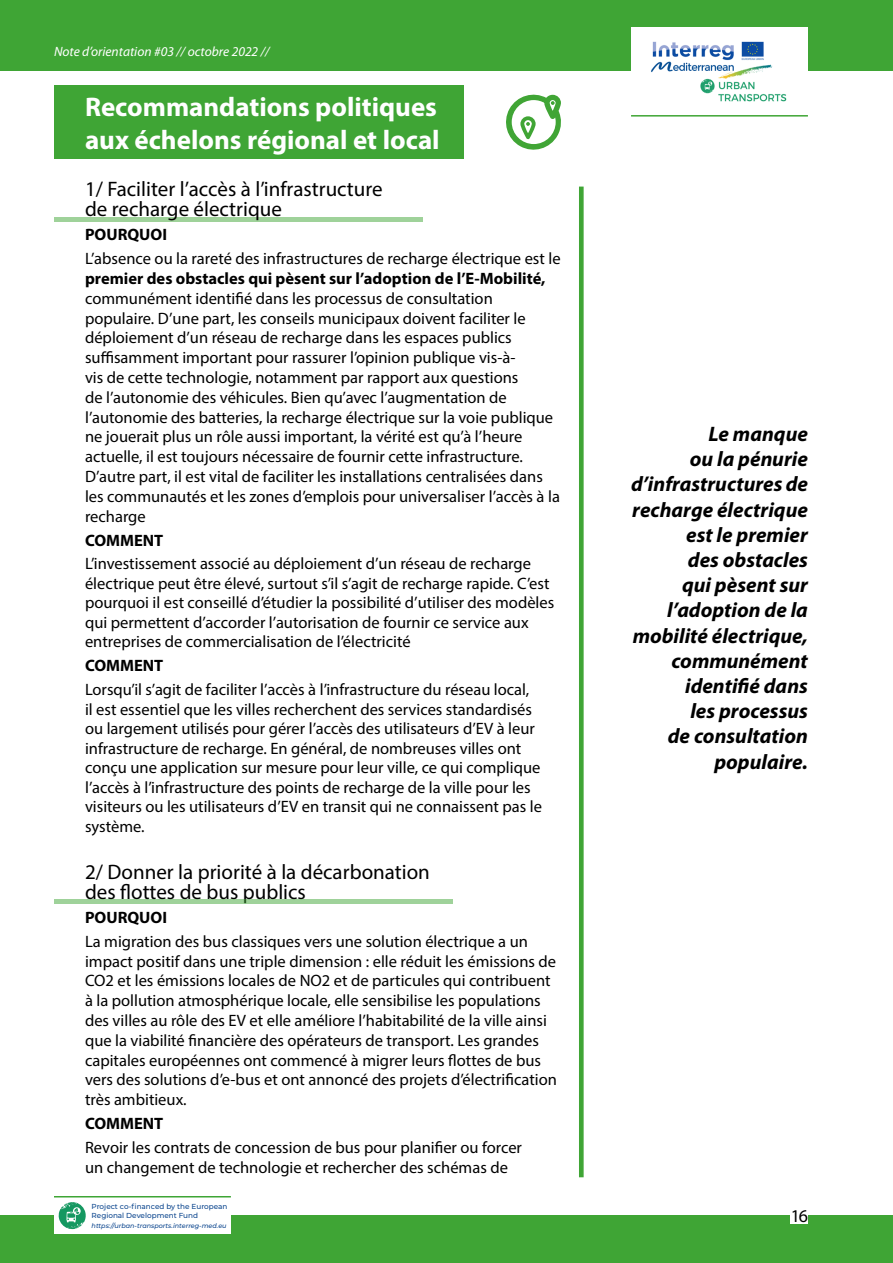
<style>
.page{position:relative;width:893px;height:1263px;background:#fff}
.page>*{position:absolute;margin:0;border:0;box-sizing:border-box;transform-origin:0 0}
.t1{font:700 27px/32.4px "Myriad Pro";color:#fff}
.t2{font:italic 700 21px/25.2px "Myriad Pro";color:#000;text-align:right}
.t3{font:21px/19.5px "Myriad Pro";color:#000}
.t4{font:18px "Myriad Pro";color:#000}
.t5{font:16.5px/19.8px "Myriad Pro";color:#000}
.t6{font:700 16.5px "Myriad Pro";color:#000}
.t7{font:italic 13.5px "Myriad Pro";color:#fff}
.t8{font:500 7.2px/8.7px "Montserrat";color:#0c468e}
.t9{font:italic 500 6.45px "Montserrat";color:#0c468e}
.s1{color:#fff}
</style>
<div class="page">
<hr style="left:54px;top:217px;width:368px;height:4px;background:#9fd29a">
<div style="left:0;top:1216px;width:893px;height:47px;background:#3fa535"></div>
<div style="left:0;top:0;width:891px;height:71px;background:#3fa535"></div>
<img style="left:631px;top:27px;width:177px;height:75px">
<hr style="left:631px;top:115px;width:177px;height:2px;background:#3fa535">
<div style="left:791px;top:1208px;width:17px;height:15px;background:#fff"></div>
<svg style="left:506px;top:94px;width:55px;height:56px"></svg>
<div style="left:54px;top:1202px;width:177px;height:31px;background:#fff"></div>
<svg style="left:59px;top:1202px;width:27px;height:27px"></svg>
<hr style="left:54px;top:1196px;width:177px;height:1px;background:#3fa535">
<svg style="left:579px;top:187px;width:5px;height:990px;background:#4dab43"></svg>
<div style="left:54px;top:85px;width:409px;height:74px;background:#3fa535"></div>
<div style="left:54px;top:899px;width:398px;height:5px;background:#9fd29a"></div>
<hr style="left:891px;top:0;width:2px;height:71px;background:#3fa535">
<p class="t7" style="left:54px;top:43px;width:217px">Note d’orientation #03 // octobre 2022 //</p>
<h1 class="t1" style="left:85px;top:90px;width:356px">Recommandations politiques aux échelons régional et local</h1>
<p class="t3" style="left:85px;top:179px;width:461px">1/ Faciliter l’accès à l’infrastructure <span class="s1">de recharge de de </span>de recharge électrique</p>
<p class="t6" style="left:85px;top:224px;width:84px">POURQUOI</p>
<p class="t5" style="left:85px;top:248px;width:477px">L’absence ou la rareté des infrastructures de recharge électrique est le</p>
<p class="t6" style="left:85px;top:268px;width:462px">premier des obstacles qui pèsent sur l’adoption de l’E-Mobilité,</p>
<p class="t5" style="left:85px;top:288px;width:476px">communément identifié dans les processus de consultation populaire. D’une part, les conseils municipaux doivent faciliter le déploiement d’un réseau de recharge dans les espaces publics suffisamment important pour rassurer l’opinion publique vis-à-<br>vis de cette technologie, notamment par rapport aux questions<br>de l’autonomie des véhicules. Bien qu’avec l’augmentation de l’autonomie des batteries, la recharge électrique sur la voie publique ne jouerait plus un rôle aussi important, la vérité est qu’à l’heure actuelle, il est toujours nécessaire de fournir cette infrastructure.<br>D’autre part, il est vital de faciliter les installations centralisées dans les communautés et les zones d’emplois pour universaliser l’accès à la recharge</p>
<p class="t6" style="left:85px;top:529px;width:80px">COMMENT</p>
<p class="t5" style="left:85px;top:554px;width:471px">L’investissement associé au déploiement d’un réseau de recharge électrique peut être élevé, surtout s’il s’agit de recharge rapide. C’est pourquoi il est conseillé d’étudier la possibilité d’utiliser des modèles qui permettent d’accorder l’autorisation de fournir ce service aux entreprises de commercialisation de l’électricité</p>
<p class="t6" style="left:85px;top:655px;width:80px">COMMENT</p>
<p class="t5" style="left:85px;top:680px;width:458px">Lorsqu’il s’agit de faciliter l’accès à l’infrastructure du réseau local,<br>il est essentiel que les villes recherchent des services standardisés ou largement utilisés pour gérer l’accès des utilisateurs d’EV à leur infrastructure de recharge. En général, de nombreuses villes ont conçu une application sur mesure pour leur ville, ce qui complique l’accès à l’infrastructure des points de recharge de la ville pour les visiteurs ou les utilisateurs d’EV en transit qui ne connaissent pas le système.</p>
<p class="t3" style="left:85px;top:862px;width:468px">2/ Donner la priorité à la décarbonation <span class="s1">des flottes de </span>des flottes de bus publics</p>
<p class="t6" style="left:85px;top:906px;width:84px">POURQUOI</p>
<p class="t5" style="left:85px;top:931px;width:473px">La migration des bus classiques vers une solution électrique a un impact positif dans une triple dimension : elle réduit les émissions de CO2 et les émissions locales de NO2 et de particules qui contribuent à la pollution atmosphérique locale, elle sensibilise les populations des villes au rôle des EV et elle améliore l’habitabilité de la ville ainsi que la viabilité financière des opérateurs de transport. Les grandes capitales européennes ont commencé à migrer leurs flottes de bus vers des solutions d’e-bus et ont annoncé des projets d’électrification très ambitieux.</p>
<p class="t6" style="left:85px;top:1113px;width:80px">COMMENT</p>
<p class="t5" style="left:85px;top:1137px;width:438px">Revoir les contrats de concession de bus pour planifier ou forcer un changement de technologie et rechercher des schémas de</p>
<p class="t8" style="left:92px;top:1202px;width:137px">Project co-financed by the European<br>Regional Development Fund</p>
<p class="t9" style="left:92px;top:1221px;width:136px">https://urban-transports.interreg-med.eu</p>
<p class="t2" style="left:631px;top:421px;width:178px">Le manque<br>ou la pénurie d’infrastructures de recharge électrique est le premier<br>des obstacles<br>qui pèsent sur l’adoption de la mobilité électrique, communément identifié dans<br>les processus<br>de consultation populaire.</p>
<p class="t4" style="left:791px;top:1204px;width:19px">16</p>
</div>
